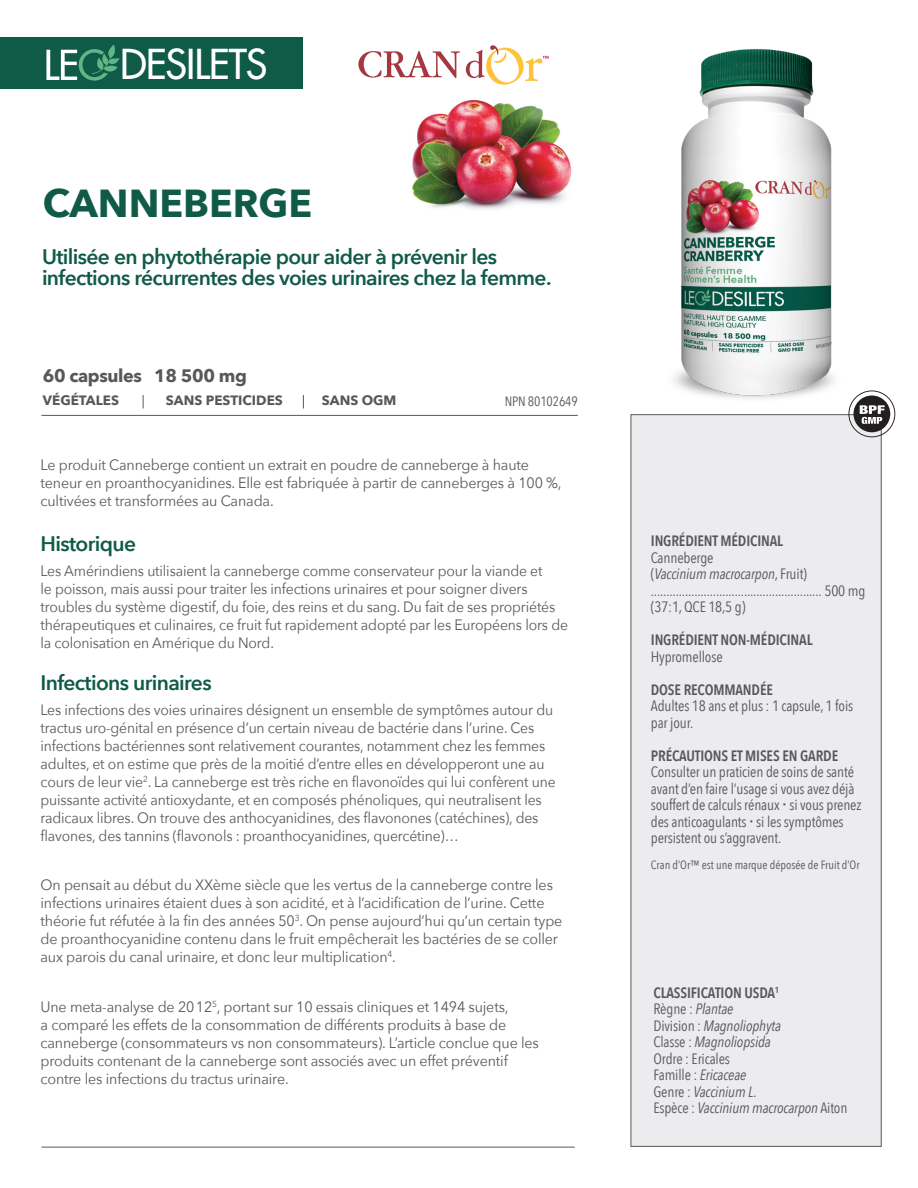
<style>
.page{position:relative;width:918px;height:1188px;background:#fff}
.page>*{position:absolute;margin:0;border:0;box-sizing:border-box;transform-origin:0 0}
.t1{font:40.05px "Futura";letter-spacing:-.025em;color:#fff}
.t2{font:700 39px "Avenir Next";color:#105a48}
.t3{font:600 21px/21px "Avenir Next";letter-spacing:-.03em;color:#105a48}
.t4{font:700 18px "Avenir Next";letter-spacing:-.02em;color:#57585a}
.t5{font:15px/18px "Avenir Next";letter-spacing:-.01em;color:#57585a;scale:.93 1}
.t6{font:15px/18px "Avenir Next";letter-spacing:-.01em;color:#57585a;scale:.95 1}
.t7{font:15px/16.5px "Avenir Next Condensed";letter-spacing:-.01em;color:#57585a}
.t8{font:italic 15px "Avenir Next Condensed";letter-spacing:-.01em;color:#57585a}
.t9{font:600 15px "Avenir Next Condensed";letter-spacing:-.01em;color:#57585a}
.t10{font:700 13.5px "Avenir Next";color:#57585a}
.t11{font:13.5px "Avenir Next Condensed";letter-spacing:-.01em;color:#57585a}
.t12{font:12px "Avenir Next Condensed";color:#57585a}
.s1{font-style:normal}
</style>
<div class="page">
<div style="left:631px;top:414px;width:250px;height:733px;background:#ececee"></div>
<svg style="left:303px;top:395px;width:1px;height:14px"></svg>
<svg style="left:143px;top:395px;width:1px;height:14px"></svg>
<img style="left:412px;top:100px;width:160px;height:109px">
<svg style="left:466px;top:45px;width:83px;height:40px"></svg>
<svg style="left:358px;top:51px;width:102px;height:27px"></svg>
<img style="left:674px;top:49px;width:160px;height:350px">
<div style="left:0;top:38px;width:303px;height:51px;background:#105a48"></div>
<svg style="left:46px;top:45px;width:74px;height:36px"></svg>
<svg style="left:848px;top:390px;width:47px;height:47px"></svg>
<hr style="left:42px;top:415px;width:536px;height:1px;background:#57585a">
<hr style="left:42px;top:1147px;width:533px;height:1px;background:#57585a">
<p class="t1" style="left:120px;top:39px;width:149px">DESILETS</p>
<p class="t2" style="left:43px;top:170px;width:271px">CANNEBERGE</p>
<p class="t3" style="left:42px;top:246px;width:511px">Utilisée en phytothérapie pour aider à prévenir les infections récurrentes des voies urinaires chez la femme.</p>
<p class="t4" style="left:43px;top:360px;width:206px">60 capsules 18 500 mg</p>
<p class="t10" style="left:43px;top:389px;width:78px">VÉGÉTALES</p>
<p class="t10" style="left:166px;top:389px;width:118px">SANS PESTICIDES</p>
<p class="t10" style="left:322px;top:389px;width:76px">SANS OGM</p>
<p class="t11" style="left:505px;top:390px;width:75px">NPN 80102649</p>
<p class="t6" style="left:40px;top:455px;width:550px">Le produit Canneberge contient un extrait en poudre de canneberge à haute teneur en proanthocyanidines. Elle est fabriquée à partir de canneberges à 100 %, cultivées et transformées au Canada.</p>
<p class="t3" style="left:40px;top:533px;width:97px">Historique</p>
<p class="t5" style="left:40px;top:561px;width:569px">Les Amérindiens utilisaient la canneberge comme conservateur pour la viande et<br>le poisson, mais aussi pour traiter les infections urinaires et pour soigner divers troubles du système digestif, du foie, des reins et du sang. Du fait de ses propriétés thérapeutiques et culinaires, ce fruit fut rapidement adopté par les Européens lors de la colonisation en Amérique du Nord.</p>
<p class="t3" style="left:40px;top:672px;width:173px">Infections urinaires</p>
<p class="t5" style="left:40px;top:700px;width:556px">Les infections des voies urinaires désignent un ensemble de symptômes autour du tractus uro-génital en présence d’un certain niveau de bactérie dans l’urine. Ces infections bactériennes sont relativement courantes, notamment chez les femmes adultes, et on estime que près de la moitié d’entre elles en développeront une au cours de leur vie<sup>2</sup>. La canneberge est très riche en flavonoïdes qui lui confèrent une puissante activité antioxydante, et en composés phénoliques, qui neutralisent les radicaux libres. On trouve des anthocyanidines, des flavonones (catéchines), des flavones, des tannins (flavonols : proanthocyanidines, quercétine)…</p>
<p class="t6" style="left:40px;top:876px;width:551px">On pensait au début du XXème siècle que les vertus de la canneberge contre les infections urinaires étaient dues à son acidité, et à l’acidification de l’urine. Cette théorie fut réfutée à la fin des années 50<sup>3</sup>. On pense aujourd’hui qu’un certain type de proanthocyanidine contenu dans le fruit empêcherait les bactéries de se coller aux parois du canal urinaire, et donc leur multiplication<sup>4</sup>.</p>
<p class="t6" style="left:40px;top:997px;width:526px">Une meta-analyse de 2012<sup>5</sup>, portant sur 10 essais cliniques et 1494 sujets,<br>a comparé les effets de la consommation de différents produits à base de canneberge (consommateurs vs non consommateurs). L’article conclue que les produits contenant de la canneberge sont associés avec un effet préventif contre les infections du tractus urinaire.</p>
<p class="t9" style="left:651px;top:528px;width:134px">INGRÉDIENT MÉDICINAL</p>
<p class="t7" style="left:651px;top:548px;width:64px">Canneberge</p>
<p class="t8" style="left:651px;top:565px;width:158px"><span class="s1">(</span>Vaccinium macrocarpon<span class="s1">, Fruit)</span></p>
<p class="t7" style="left:651px;top:581px;width:216px">....................................................... 500 mg</p>
<p class="t7" style="left:651px;top:598px;width:96px">(37:1, QCE 18,5 g)</p>
<p class="t9" style="left:651px;top:627px;width:163px">INGRÉDIENT NON-MÉDICINAL</p>
<p class="t7" style="left:651px;top:647px;width:73px">Hypromellose</p>
<p class="t9" style="left:651px;top:676px;width:124px">DOSE RECOMMANDÉE</p>
<p class="t7" style="left:651px;top:697px;width:204px">Adultes 18 ans et plus : 1 capsule, 1 fois par jour.</p>
<p class="t9" style="left:651px;top:742px;width:189px">PRÉCAUTIONS ET MISES EN GARDE</p>
<p class="t7" style="left:651px;top:763px;width:212px">Consulter un praticien de soins de santé avant d’en faire l’usage si vous avez déjà souffert de calculs rénaux si vous prenez des anticoagulants si les symptômes persistent ou s’aggravent.</p>
<p class="t12" style="left:651px;top:854px;width:210px">Cran d’Or™ est une marque déposée de Fruit d’Or</p>
<p class="t9" style="left:653px;top:980px;width:127px">CLASSIFICATION USDA<sup>1</sup></p>
<p class="t8" style="left:653px;top:1000px;width:82px"><span class="s1">Règne :</span> Plantae</p>
<p class="t8" style="left:653px;top:1017px;width:129px"><span class="s1">Division :</span> Magnoliophyta</p>
<p class="t8" style="left:653px;top:1033px;width:119px"><span class="s1">Classe :</span> Magnoliopsida</p>
<p class="t7" style="left:653px;top:1050px;width:78px">Ordre : Ericales</p>
<p class="t8" style="left:653px;top:1066px;width:95px"><span class="s1">Famille :</span> Ericaceae</p>
<p class="t8" style="left:653px;top:1083px;width:105px"><span class="s1">Genre :</span> Vaccinium L<span class="s1">.</span></p>
<p class="t8" style="left:653px;top:1099px;width:196px"><span class="s1">Espèce :</span> Vaccinium macrocarpon <span class="s1">Aiton</span></p>
</div>
